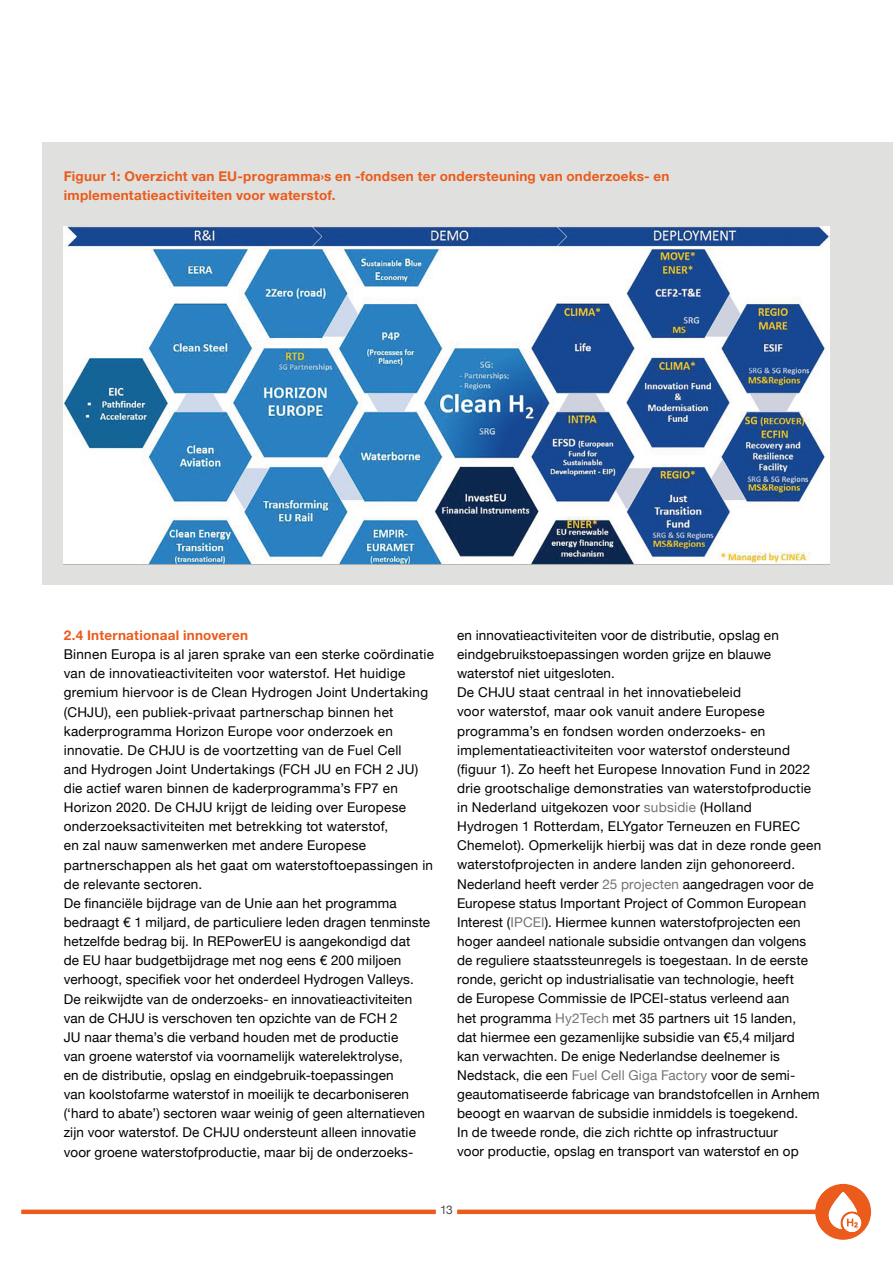
<style>
.page{position:relative;width:893px;height:1263px;background:#fff}
.page>*{position:absolute;margin:0;border:0;box-sizing:border-box;transform-origin:0 0}
.t1{font:13.5px/19.2px "Helvetica Neue";letter-spacing:.015em;color:#000}
.t2{font:700 13.5px/19.2px "Helvetica Neue";letter-spacing:.02em;color:#eb5b1b}
.t3{font:12px "Helvetica Neue";color:#4a4a49}
.s1{color:#757474}
</style>
<div class="page">
<div style="left:457px;top:1209px;width:372px;height:5px;background:#eb5b1b"></div>
<div style="left:21px;top:1209px;width:415px;height:5px;background:#eb5b1b"></div>
<svg style="left:815px;top:1184px;width:56px;height:56px"></svg>
<div style="left:43px;top:142px;width:850px;height:443px;background:#e0e0df"></div>
<img style="left:64px;top:227px;width:765px;height:338px">
<p class="t2" style="left:64px;top:166px;width:607px">Figuur 1: Overzicht van EU-programma›s en -fondsen ter ondersteuning van onderzoeks- en implementatieactiviteiten voor waterstof.</p>
<p class="t2" style="left:64px;top:625px;width:186px">2.4 Internationaal innoveren</p>
<p class="t1" style="left:64px;top:645px;width:372px">Binnen Europa is al jaren sprake van een sterke coördinatie van de innovatieactiviteiten voor waterstof. Het huidige gremium hiervoor is de Clean Hydrogen Joint Undertaking (CHJU), een publiek-privaat partnerschap binnen het kaderprogramma Horizon Europe voor onderzoek en innovatie. De CHJU is de voortzetting van de Fuel Cell<br>and Hydrogen Joint Undertakings (FCH JU en FCH 2 JU) die actief waren binnen de kaderprogramma’s FP7 en Horizon 2020. De CHJU krijgt de leiding over Europese onderzoeksactiviteiten met betrekking tot waterstof,<br>en zal nauw samenwerken met andere Europese partnerschappen als het gaat om waterstoftoepassingen in de relevante sectoren.<br>De financiële bijdrage van de Unie aan het programma bedraagt € 1 miljard, de particuliere leden dragen tenminste hetzelfde bedrag bij. In REPowerEU is aangekondigd dat<br>de EU haar budgetbijdrage met nog eens € 200 miljoen verhoogt, specifiek voor het onderdeel Hydrogen Valleys.<br>De reikwijdte van de onderzoeks- en innovatieactiviteiten van de CHJU is verschoven ten opzichte van de FCH 2<br>JU naar thema’s die verband houden met de productie<br>van groene waterstof via voornamelijk waterelektrolyse,<br>en de distributie, opslag en eindgebruik-toepassingen<br>van koolstofarme waterstof in moeilijk te decarboniseren (‘hard to abate’) sectoren waar weinig of geen alternatieven zijn voor waterstof. De CHJU ondersteunt alleen innovatie voor groene waterstofproductie, maar bij de onderzoeks-</p>
<p class="t1" style="left:457px;top:626px;width:366px">en innovatieactiviteiten voor de distributie, opslag en eindgebruikstoepassingen worden grijze en blauwe waterstof niet uitgesloten.<br>De CHJU staat centraal in het innovatiebeleid<br>voor waterstof, maar ook vanuit andere Europese programma’s en fondsen worden onderzoeks- en implementatieactiviteiten voor waterstof ondersteund (figuur 1). Zo heeft het Europese Innovation Fund in 2022 drie grootschalige demonstraties van waterstofproductie in Nederland uitgekozen voor <span class="s1">subsidie</span> (Holland<br>Hydrogen 1 Rotterdam, ELYgator Terneuzen en FUREC Chemelot). Opmerkelijk hierbij was dat in deze ronde geen waterstofprojecten in andere landen zijn gehonoreerd.<br>Nederland heeft verder <span class="s1">25 projecten</span> aangedragen voor de Europese status Important Project of Common European Interest (<span class="s1">IPCEI</span>). Hiermee kunnen waterstofprojecten een hoger aandeel nationale subsidie ontvangen dan volgens de reguliere staatssteunregels is toegestaan. In de eerste ronde, gericht op industrialisatie van technologie, heeft<br>de Europese Commissie de IPCEI-status verleend aan<br>het programma <span class="s1">Hy2Tech</span> met 35 partners uit 15 landen,<br>dat hiermee een gezamenlijke subsidie van €5,4 miljard<br>kan verwachten. De enige Nederlandse deelnemer is Nedstack, die een <span class="s1">Fuel Cell Giga Factory</span> voor de semi&shy;geautomatiseerde fabricage van brandstofcellen in Arnhem beoogt en waarvan de subsidie inmiddels is toegekend.<br>In de tweede ronde, die zich richtte op infrastructuur<br>voor productie, opslag en transport van waterstof en op</p>
<p class="t3" style="left:440px;top:1201px;width:14px">13</p>
</div>
